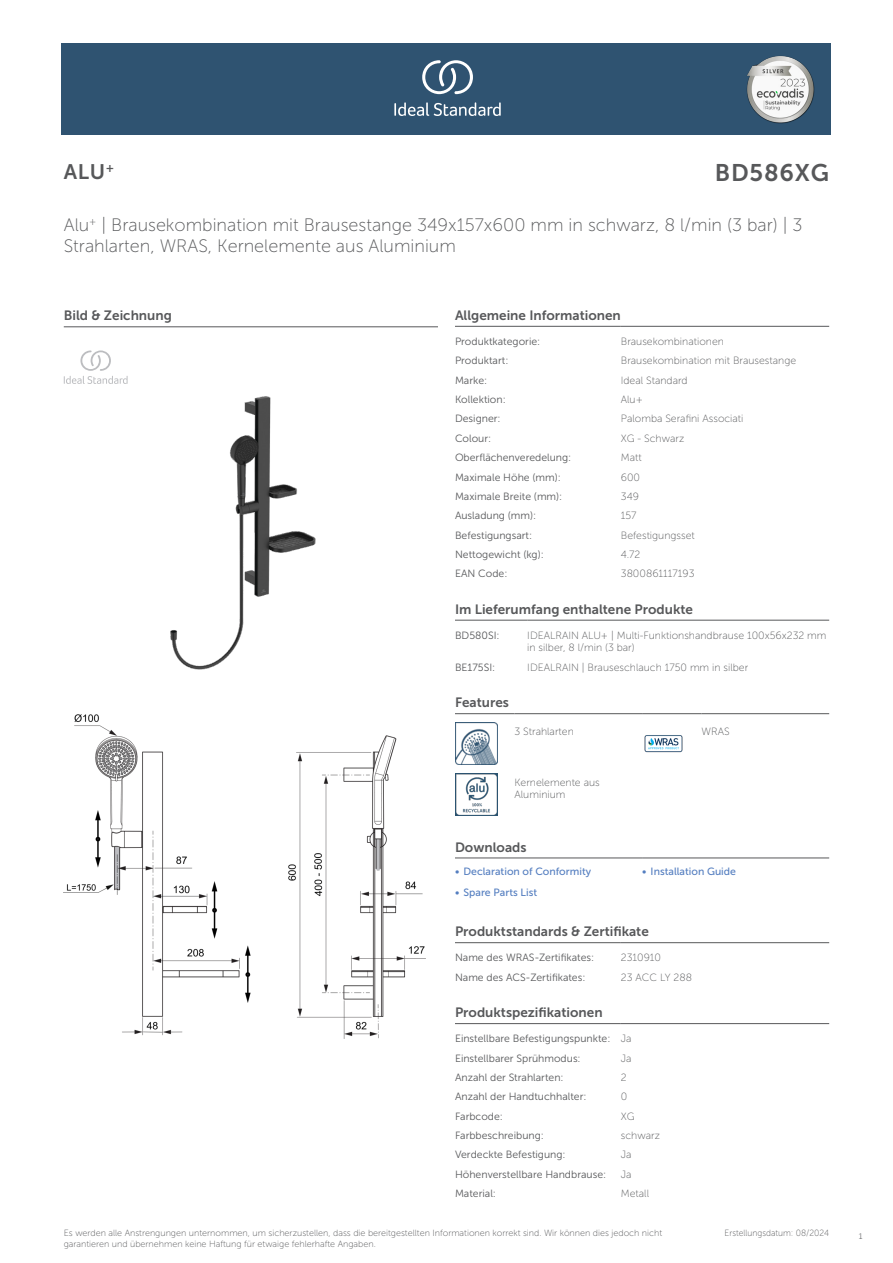
<style>
.page{position:relative;width:893px;height:1263px;background:#fff}
.page>*{position:absolute;margin:0;border:0;box-sizing:border-box;transform-origin:0 0}
.ID{font:24px "Museo Sans 700";letter-spacing:.035em;color:#57585a}
.SUITE_NAME{font:21px "Museo Sans 700";color:#57585a}
.Product_description__L3{font:18px/21.6px "Museo Sans 100";color:#57585a}
.head_9pt{font:13.5px "Museo Sans 700";color:#57585a}
.head_general{font:10.5px "Museo Sans 300";color:#57585a}
.value_general{font:10.5px/12.6px "Museo Sans 100";color:#57585a}
.t1{font:10.5px "Museo Sans 500";color:#547ec0}
.Disclaimer{font:9px/10.8px "Museo Sans 100";color:#57585a}
.Date_created{font:9px "Museo Sans 100";color:#57585a;scale:.95 1}
.t2{font:300 9px "Calibri";color:#57585a;scale:.95 1}
</style>
<div class="page">
<div style="left:62px;top:43px;width:769px;height:91px;background:#2f5371"></div>
<hr style="left:455px;top:326px;width:166px;height:1px;background:#57585a">
<hr style="left:621px;top:326px;width:208px;height:1px;background:#57585a">
<hr style="left:455px;top:620px;width:72px;height:1px;background:#57585a">
<hr style="left:527px;top:620px;width:302px;height:1px;background:#57585a">
<hr style="left:455px;top:713px;width:59px;height:1px;background:#57585a">
<hr style="left:514px;top:713px;width:128px;height:1px;background:#57585a">
<hr style="left:642px;top:713px;width:60px;height:1px;background:#57585a">
<hr style="left:702px;top:713px;width:127px;height:1px;background:#57585a">
<img style="left:455px;top:722px;width:42px;height:43px">
<img style="left:644px;top:735px;width:39px;height:18px">
<img style="left:455px;top:773px;width:42px;height:43px">
<hr style="left:455px;top:858px;width:187px;height:1px;background:#57585a">
<hr style="left:642px;top:858px;width:187px;height:1px;background:#57585a">
<hr style="left:455px;top:942px;width:166px;height:1px;background:#57585a">
<hr style="left:621px;top:942px;width:208px;height:1px;background:#57585a">
<hr style="left:455px;top:1023px;width:166px;height:1px;background:#57585a">
<hr style="left:621px;top:1023px;width:208px;height:1px;background:#57585a">
<img style="left:64px;top:714px;width:361px;height:325px">
<hr style="left:64px;top:327px;width:374px;height:1px;background:#57585a">
<svg style="left:64px;top:350px;width:64px;height:34px"></svg>
<img style="left:170px;top:396px;width:146px;height:274px">
<svg style="left:394px;top:102px;width:107px;height:14px"></svg>
<svg style="left:422px;top:60px;width:51px;height:34px"></svg>
<img style="left:746px;top:56px;width:68px;height:67px">
<p class="SUITE_NAME" style="left:64px;top:160px;width:52px">ALU<sup>+</sup></p>
<p class="ID" style="left:715px;top:160px;width:116px">BD586XG</p>
<p class="Product_description__L3" style="left:64px;top:214px;width:740px">Alu<sup>+</sup> | Brausekombination mit Brausestange 349x157x600 mm in schwarz, 8 l/min (3 bar) | 3<br>Strahlarten, WRAS, Kernelemente aus Aluminium</p>
<p class="head_9pt" style="left:64px;top:308px;width:110px">Bild &amp; Zeichnung</p>
<p class="head_9pt" style="left:455px;top:308px;width:167px">Allgemeine Informationen</p>
<p class="head_general" style="left:455px;top:336px;width:87px">Produktkategorie:</p>
<p class="value_general" style="left:621px;top:335px;width:105px">Brausekombinationen</p>
<p class="head_general" style="left:455px;top:355px;width:55px">Produktart:</p>
<p class="value_general" style="left:621px;top:355px;width:177px">Brausekombination mit Brausestange</p>
<p class="head_general" style="left:455px;top:374px;width:34px">Marke:</p>
<p class="value_general" style="left:621px;top:374px;width:68px">Ideal Standard</p>
<p class="head_general" style="left:455px;top:394px;width:52px">Kollektion:</p>
<p class="value_general" style="left:621px;top:393px;width:24px">Alu+</p>
<p class="head_general" style="left:455px;top:413px;width:47px">Designer:</p>
<p class="value_general" style="left:621px;top:413px;width:124px">Palomba Serafini Associati</p>
<p class="head_general" style="left:455px;top:432px;width:38px">Colour:</p>
<p class="value_general" style="left:621px;top:432px;width:65px">XG - Schwarz</p>
<p class="head_general" style="left:455px;top:452px;width:118px">Oberflächenveredelung:</p>
<p class="value_general" style="left:621px;top:451px;width:22px">Matt</p>
<p class="head_general" style="left:455px;top:471px;width:107px">Maximale Höhe (mm):</p>
<p class="value_general" style="left:621px;top:471px;width:21px">600</p>
<p class="head_general" style="left:455px;top:491px;width:109px">Maximale Breite (mm):</p>
<p class="value_general" style="left:621px;top:490px;width:20px">349</p>
<p class="head_general" style="left:455px;top:510px;width:83px">Ausladung (mm):</p>
<p class="value_general" style="left:621px;top:509px;width:17px">157</p>
<p class="head_general" style="left:455px;top:529px;width:79px">Befestigungsart:</p>
<p class="value_general" style="left:621px;top:529px;width:75px">Befestigungsset</p>
<p class="head_general" style="left:455px;top:549px;width:90px">Nettogewicht (kg):</p>
<p class="value_general" style="left:621px;top:548px;width:21px">4.72</p>
<p class="head_general" style="left:455px;top:568px;width:54px">EAN Code:</p>
<p class="value_general" style="left:621px;top:567px;width:75px">3800861117193</p>
<p class="head_9pt" style="left:455px;top:602px;width:240px">Im Lieferumfang enthaltene Produkte</p>
<p class="head_general" style="left:455px;top:630px;width:46px">BD580SI:</p>
<p class="value_general" style="left:527px;top:629px;width:301px">IDEALRAIN ALU+ | Multi-Funktionshandbrause 100x56x232 mm in silber, 8 l/min (3 bar)</p>
<p class="head_general" style="left:455px;top:661px;width:42px">BE175SI:</p>
<p class="value_general" style="left:527px;top:661px;width:222px">IDEALRAIN | Brauseschlauch 1750 mm in silber</p>
<p class="head_9pt" style="left:455px;top:695px;width:55px">Features</p>
<p class="value_general" style="left:514px;top:725px;width:61px">3 Strahlarten</p>
<p class="value_general" style="left:702px;top:725px;width:30px">WRAS</p>
<p class="value_general" style="left:514px;top:776px;width:87px">Kernelemente aus<br>Aluminium</p>
<p class="head_9pt" style="left:455px;top:839px;width:73px">Downloads</p>
<p class="t1" style="left:455px;top:865px;width:138px">• Declaration of Conformity</p>
<p class="t1" style="left:642px;top:865px;width:95px">• Installation Guide</p>
<p class="t1" style="left:455px;top:886px;width:84px">• Spare Parts List</p>
<p class="head_9pt" style="left:455px;top:924px;width:195px">Produktstandards &amp; Zertifikate</p>
<p class="head_general" style="left:455px;top:952px;width:141px">Name des WRAS-Zertifikates:</p>
<p class="value_general" style="left:621px;top:951px;width:42px">2310910</p>
<p class="head_general" style="left:455px;top:971px;width:132px">Name des ACS-Zertifikates:</p>
<p class="value_general" style="left:621px;top:971px;width:73px">23 ACC LY 288</p>
<p class="head_9pt" style="left:455px;top:1005px;width:149px">Produktspezifikationen</p>
<p class="head_general" style="left:455px;top:1033px;width:157px">Einstellbare Befestigungspunkte:</p>
<p class="value_general" style="left:621px;top:1032px;width:12px">Ja</p>
<p class="head_general" style="left:455px;top:1052px;width:127px">Einstellbarer Sprühmodus:</p>
<p class="value_general" style="left:621px;top:1052px;width:12px">Ja</p>
<p class="head_general" style="left:455px;top:1072px;width:110px">Anzahl der Strahlarten:</p>
<p class="value_general" style="left:621px;top:1071px;width:7px">2</p>
<p class="head_general" style="left:455px;top:1091px;width:133px">Anzahl der Handtuchhalter:</p>
<p class="value_general" style="left:621px;top:1090px;width:8px">0</p>
<p class="head_general" style="left:455px;top:1110px;width:49px">Farbcode:</p>
<p class="value_general" style="left:621px;top:1110px;width:15px">XG</p>
<p class="head_general" style="left:455px;top:1130px;width:90px">Farbbeschreibung:</p>
<p class="value_general" style="left:621px;top:1129px;width:41px">schwarz</p>
<p class="head_general" style="left:455px;top:1149px;width:112px">Verdeckte Befestigung:</p>
<p class="value_general" style="left:621px;top:1149px;width:12px">Ja</p>
<p class="head_general" style="left:455px;top:1168px;width:153px">Höhenverstellbare Handbrause:</p>
<p class="value_general" style="left:621px;top:1168px;width:12px">Ja</p>
<p class="head_general" style="left:455px;top:1188px;width:43px">Material:</p>
<p class="value_general" style="left:621px;top:1187px;width:30px">Metall</p>
<p class="Disclaimer" style="left:64px;top:1227px;width:600px">Es werden alle Anstrengungen unternommen, um sicherzustellen, dass die bereitgestellten Informationen korrekt sind. Wir können dies jedoch nicht garantieren und übernehmen keine Haftung für etwaige fehlerhafte Angaben.</p>
<p class="Date_created" style="left:725px;top:1228px;width:112px">Erstellungsdatum: 08/2024</p>
<p class="t2" style="left:858px;top:1230px;width:6px">1</p>
</div>
